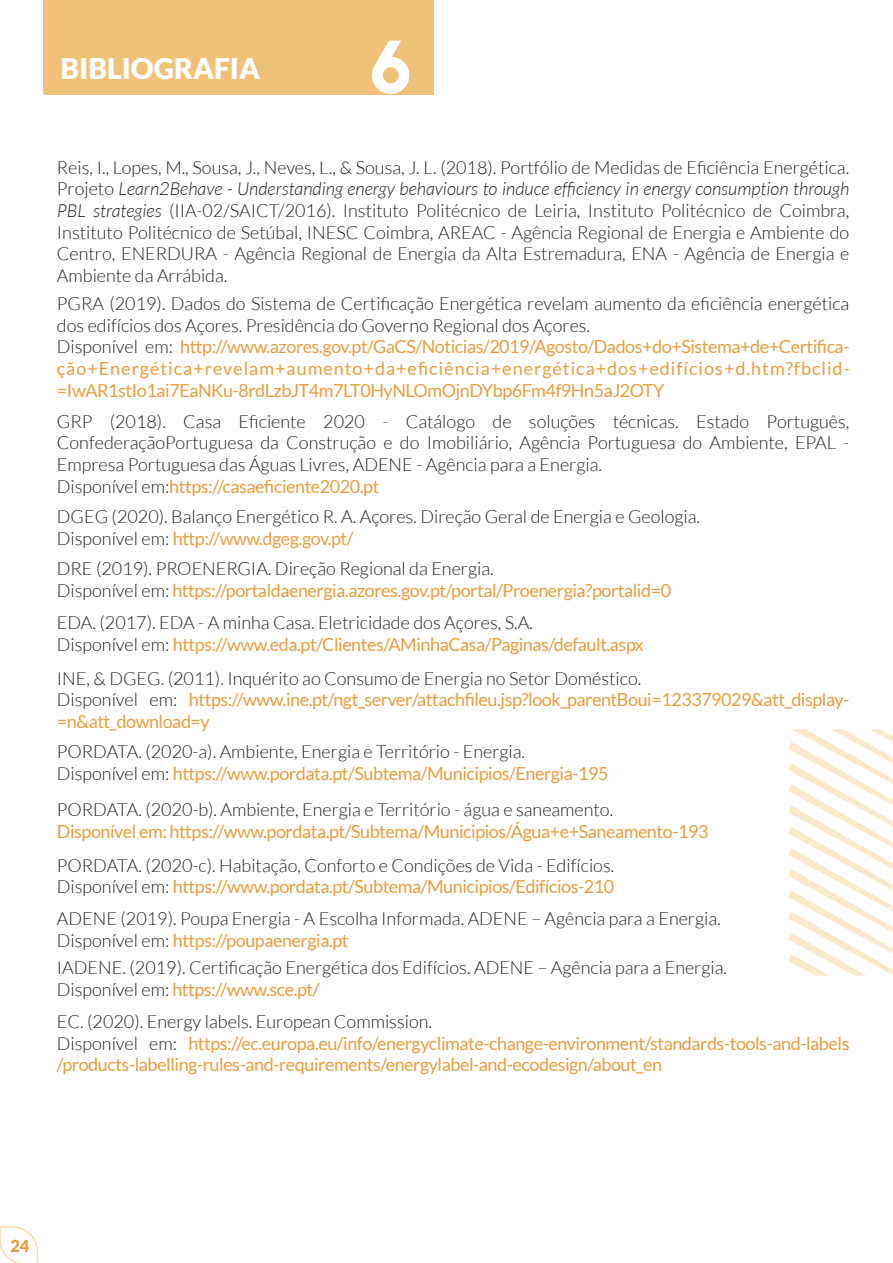
<style>
.page{position:relative;width:893px;height:1263px;background:#fff}
.page>*{position:absolute;margin:0;border:0;box-sizing:border-box;transform-origin:0 0}
.t1{font:67.5px "Lemon Milk";color:#fff}
.t2{font:900 28.5px "Lato";color:#fff}
.t3{font:300 18px/21.6px "Lato";color:#231f20}
.t4{font:18px/21.6px "Lato";letter-spacing:-.025em;color:#e89e40}
.t5{font:900 16.5px "Lato";color:#e79e41}
.s1{font-style:italic}
.s2{font-weight:300;color:#231f20}
.s3{font-weight:400;color:#e89e40}
</style>
<div class="page">
<svg style="left:0;top:1226px;width:38px;height:37px"></svg>
<div style="left:43px;top:0;width:390px;height:94px;background:#f0c279"></div>
<svg style="left:788px;top:729px;width:105px;height:247px"></svg>
<h2 class="t2" style="left:61px;top:52px;width:201px">BIBLIOGRAFIA</h2>
<h1 class="t1" style="left:370px;top:19px;width:42px">6</h1>
<p class="t3" style="left:57px;top:157px;width:794px;text-align:justify">Reis, I., Lopes, M., Sousa, J., Neves, L., &amp; Sousa, J. L. (2018). Portfólio de Medidas de Eficiência Energética.<br>Projeto <span class="s1">Learn2Behave - Understanding energy behaviours to induce efficiency in energy consumption through PBL strategies</span> (IIA-02/SAICT/2016). Instituto Politécnico de Leiria, Instituto Politécnico de Coimbra, Instituto Politécnico de Setúbal, INESC Coimbra, AREAC - Agência Regional de Energia e Ambiente do Centro, ENERDURA - Agência Regional de Energia da Alta Estremadura, ENA - Agência de Energia e Ambiente da Arrábida.</p>
<p class="t4" style="left:57px;top:293px;width:794px"><span class="s2">PGRA (2019). Dados do Sistema de Certificação Energética revelam aumento da eficiência energética dos edifícios dos Açores. Presidência do Governo Regional dos Açores.<br>Disponível em:</span> http://www.azores.gov.pt/GaCS/Noticias/2019/Agosto/Dados+do+Sistema+de+Certifica&shy;ção+Energética+revelam+aumento+da+eficiência+energética+dos+edifícios+d.htm?fbclid-=IwAR1stIo1ai7EaNKu-8rdLzbJT4m7LT0HyNLOmOjnDYbp6Fm4f9Hn5aJ2OTY</p>
<p class="t3" style="left:57px;top:411px;width:794px">GRP (2018). Casa Eficiente 2020 - Catálogo de soluções técnicas. Estado Português, ConfederaçãoPortuguesa da Construção e do Imobiliário, Agência Portuguesa do Ambiente, EPAL - Empresa Portuguesa das Águas Livres, ADENE - Agência para a Energia.<br>Disponível em:<span class="s3">https://casaeficiente2020.pt</span></p>
<p class="t3" style="left:57px;top:506px;width:645px">DGEG (2020). Balanço Energético R. A. Açores. Direção Geral de Energia e Geologia.<br>Disponível em: <span class="s3">http://www.dgeg.gov.pt/</span></p>
<p class="t4" style="left:57px;top:558px;width:616px"><span class="s2">DRE (2019). PROENERGIA. Direção Regional da Energia.<br>Disponível em:</span> https://portaldaenergia.azores.gov.pt/portal/Proenergia?portalid=0</p>
<p class="t3" style="left:57px;top:612px;width:589px">EDA. (2017). EDA - A minha Casa. Eletricidade dos Açores, S.A.<br>Disponível em: <span class="s3">https://www.eda.pt/Clientes/AMinhaCasa/Paginas/default.aspx</span></p>
<p class="t4" style="left:57px;top:667px;width:794px"><span class="s2">INE, &amp; DGEG. (2011). Inquérito ao Consumo de Energia no Setor Doméstico.<br>Disponível em:</span> https://www.ine.pt/ngt_server/attachfileu.jsp?look_parentBoui=123379029&amp;att_display-=n&amp;att_download=y</p>
<p class="t3" style="left:57px;top:741px;width:553px">PORDATA. (2020-a). Ambiente, Energia e Território - Energia.<br>Disponível em: <span class="s3">https://www.pordata.pt/Subtema/Municipios/Energia-195</span></p>
<p class="t3" style="left:57px;top:799px;width:558px">PORDATA. (2020-b). Ambiente, Energia e Território - água e saneamento.</p>
<p class="t4" style="left:57px;top:820px;width:653px">Disponível em: https://www.pordata.pt/Subtema/Municipios/Água+e+Saneamento-193</p>
<p class="t3" style="left:57px;top:854px;width:559px">PORDATA. (2020-c). Habitação, Conforto e Condições de Vida - Edifícios.<br>Disponível em: <span class="s3">https://www.pordata.pt/Subtema/Municipios/Edifícios-210</span></p>
<p class="t3" style="left:57px;top:908px;width:665px">ADENE (2019). Poupa Energia - A Escolha Informada. ADENE – Agência para a Energia.<br>Disponível em: <span class="s3">https://poupaenergia.pt</span></p>
<p class="t3" style="left:57px;top:957px;width:672px">IADENE. (2019). Certificação Energética dos Edifícios. ADENE – Agência para a Energia.<br>Disponível em: <span class="s3">https://www.sce.pt/</span></p>
<p class="t4" style="left:57px;top:1011px;width:794px"><span class="s2">EC. (2020). Energy labels. European Commission.<br>Disponível em:</span> https://ec.europa.eu/info/energyclimate-change-environment/standards-tools-and-labels /products-labelling-rules-and-requirements/energylabel-and-ecodesign/about_en</p>
<p class="t5" style="left:10px;top:1236px;width:21px">24</p>
</div>
